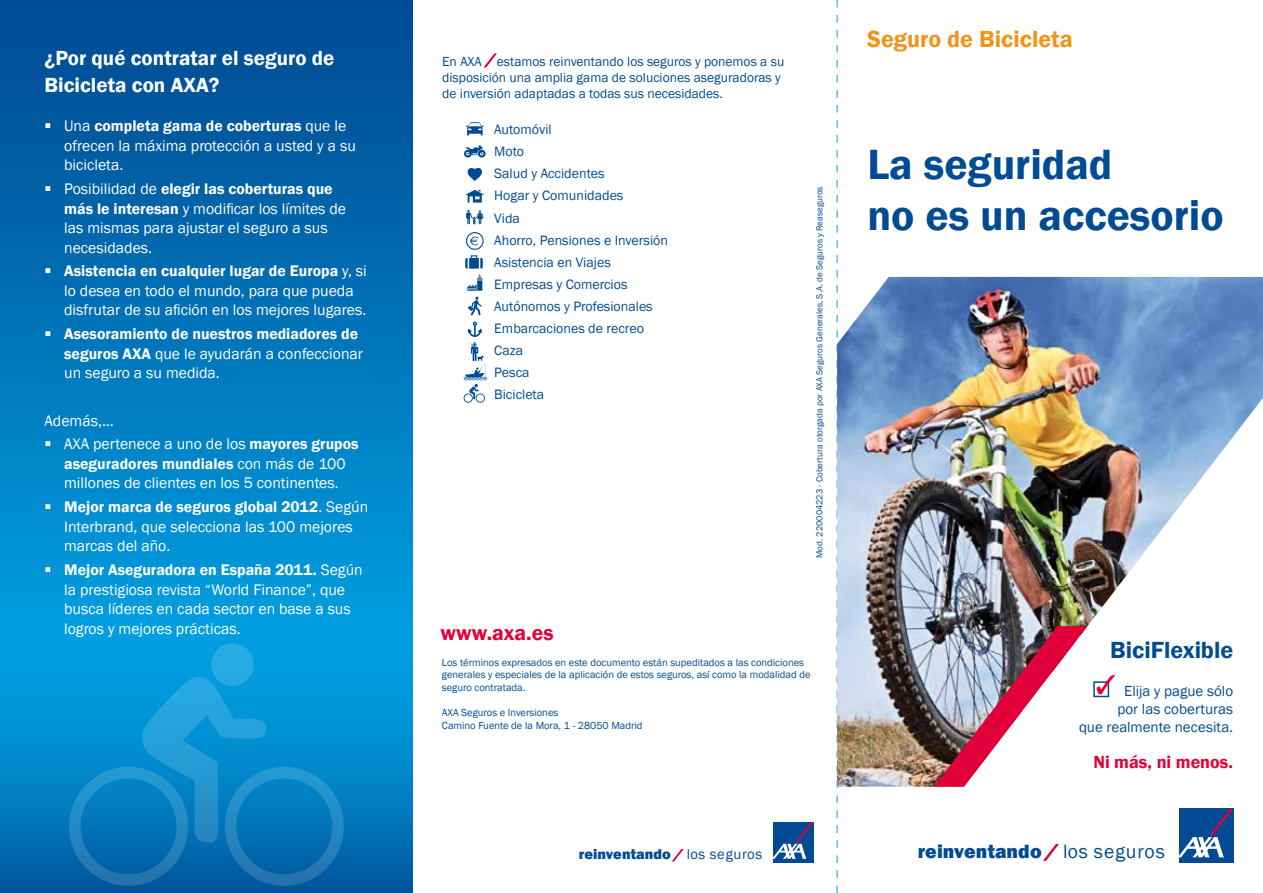
<style>
.page{position:relative;width:1263px;height:893px;background:#fff}
.page>*{position:absolute;margin:0;border:0;box-sizing:border-box;transform-origin:0 0}
.t1{font:600 43.5px/51px "Franklin Gothic";color:#004b93}
.t2{font:600 24px "Franklin Gothic";color:#f29318}
.t3{font:600 24px "Franklin Gothic";color:#004b93}
.t4{font:600 21.6px "Franklin Gothic";color:#e2003b}
.t5{font:600 21px/27px "Franklin Gothic";color:#fff}
.t6{font:800 19.65px "Franklin Gothic";color:#004b93}
.t7{font:600 18px "Franklin Gothic";color:#e2003b}
.t8{font:15.75px/19.5px "Franklin Gothic";color:#fff}
.t9{font:600 15.75px/19.5px "Franklin Gothic";color:#fff}
.t10{font:15px/18px "Franklin Gothic";color:#004b93;text-align:right}
.t11{font:800 14.7px "Franklin Gothic";color:#004b93}
.t12{font:13.95px/22px "Franklin Gothic";color:#004b93}
.t13{font:13.5px/16.2px "Franklin Gothic";color:#004b93}
.t14{font:10.5px/12.6px "Franklin Gothic";color:#004b93}
.t15{font:9px "Franklin Gothic";color:#004b93}
.s1{font-weight:600}
.s2{font-weight:400}
</style>
<div class="page">
<svg style="left:412px;top:0;width:1px;height:893px"></svg>
<svg style="left:837px;top:0;width:1px;height:893px"></svg>
<img style="left:837px;top:277px;width:426px;height:510px">
<svg style="left:484px;top:53px;width:13px;height:14px"></svg>
<svg style="left:468px;top:297px;width:14px;height:18px"></svg>
<div style="left:466px;top:232px;width:18px;height:18px;border:1px solid #004b93;border-radius:50%"></div>
<svg style="left:470px;top:237px;width:8px;height:8px"></svg>
<svg style="left:466px;top:190px;width:18px;height:34px"></svg>
<svg style="left:467px;top:167px;width:15px;height:14px"></svg>
<svg style="left:465px;top:255px;width:18px;height:36px"></svg>
<svg style="left:464px;top:145px;width:22px;height:13px"></svg>
<svg style="left:466px;top:122px;width:18px;height:13px"></svg>
<svg style="left:1043px;top:844px;width:16px;height:17px"></svg>
<div style="left:1179px;top:809px;width:54px;height:54px;background:#004b93"></div>
<svg style="left:1179px;top:809px;width:54px;height:48px"></svg>
<svg style="left:672px;top:849px;width:12px;height:12px"></svg>
<div style="left:773px;top:823px;width:40px;height:40px;background:#004b93"></div>
<svg style="left:773px;top:823px;width:40px;height:36px"></svg>
<svg style="left:0;top:0;width:412px;height:893px;background:#0074b9"></svg>
<svg style="left:463px;top:322px;width:24px;height:81px"></svg>
<div style="left:1093px;top:681px;width:16px;height:16px;border:2px solid #004b93"></div>
<img style="left:934px;top:626px;width:153px;height:161px">
<svg style="left:69px;top:643px;width:275px;height:243px;background:#0988ca"></svg>
<svg style="left:1097px;top:674px;width:18px;height:20px"></svg>
<h3 class="t5" style="left:45px;top:45px;width:291px">¿Por qué contratar el seguro de<br>Bicicleta con AXA?</h3>
<p class="t8" style="left:64px;top:117px;width:293px;text-indent:-19px"><sup>.</sup> Una <span class="s1">completa gama de coberturas</span> que le ofrecen la máxima protección a usted y a su bicicleta.</p>
<p class="t8" style="left:64px;top:180px;width:283px;text-indent:-19px"><sup>.</sup> Posibilidad de <span class="s1">elegir las coberturas que más le interesan</span> y modificar los límites de las mismas para ajustar el seguro a sus necesidades.</p>
<p class="t8" style="left:64px;top:262px;width:304px;text-indent:-19px"><sup>.</sup> <span class="s1">Asistencia en cualquier lugar de Europa</span> y, si lo desea en todo el mundo, para que pueda disfrutar de su afición en los mejores lugares.</p>
<p class="t9" style="left:64px;top:324px;width:300px;text-indent:-19px"><sup>.</sup> Asesoramiento de nuestros mediadores de seguros AXA <span class="s2">que le ayudarán a confeccionar un seguro a su medida.</span></p>
<p class="t8" style="left:45px;top:409px;width:315px;line-height:23.7px">Además,...<br><sup>.</sup> AXA pertenece a uno de los <span class="s1">mayores grupos</span></p>
<p class="t8" style="left:64px;top:454px;width:283px"><span class="s1">aseguradores mundiales</span> con más de 100 millones de clientes en los 5 continentes.</p>
<p class="t8" style="left:64px;top:498px;width:306px;text-indent:-19px"><sup>.</sup> <span class="s1">Mejor marca de seguros global 2012</span>. Según<br>Interbrand, que selecciona las 100 mejores marcas del año.</p>
<p class="t8" style="left:64px;top:560px;width:300px;text-indent:-19px"><sup>.</sup> <span class="s1">Mejor Aseguradora en España 2011.</span> Según la prestigiosa revista “World Finance”, que busca líderes en cada sector en base a sus logros y mejores prácticas.</p>
<p class="t13" style="left:442px;top:54px;width:344px">En AXA estamos reinventando los seguros y ponemos a su disposición una amplia gama de soluciones aseguradoras y de inversión adaptadas a todas sus necesidades.</p>
<p class="t12" style="left:494px;top:119px;width:175px">Automóvil<br>Moto<br>Salud y Accidentes<br>Hogar y Comunidades<br>Vida<br>Ahorro, Pensiones e Inversión<br>Asistencia en Viajes<br>Empresas y Comercios<br>Autónomos y Profesionales<br>Embarcaciones de recreo<br>Caza<br>Pesca<br>Bicicleta</p>
<h3 class="t4" style="left:440px;top:619px;width:115px">www.axa.es</h3>
<p class="t15" style="left:814px;top:558px;width:373px;rotate:-90deg">Mod. 220004223 - Cobertura otorgada por AXA Seguros Generales, S.A. de Seguros y Reaseguros</p>
<p class="t14" style="left:442px;top:656px;width:370px">Los términos expresados en este documento están supeditados a las condiciones generales y especiales de la aplicación de estos seguros, así como la modalidad de seguro contratada.</p>
<p class="t14" style="left:442px;top:706px;width:202px">AXA Seguros e Inversiones<br>Camino Fuente de la Mora, 1 - 28050 Madrid</p>
<h2 class="t2" style="left:867px;top:24px;width:207px">Seguro de Bicicleta</h2>
<h1 class="t1" style="left:867px;top:139px;width:358px">La seguridad<br>no es un accesorio</h1>
<h2 class="t3" style="left:1110px;top:635px;width:125px">BiciFlexible</h2>
<p class="t10" style="left:1079px;top:682px;width:156px">Elija y pague sólo<br>por las coberturas<br>que realmente necesita.</p>
<p class="t7" style="left:1093px;top:750px;width:141px">Ni más, ni menos.</p>
<p class="t11" style="left:579px;top:844px;width:185px">reinventando <span class="s2">los seguros</span></p>
<p class="t6" style="left:918px;top:838px;width:249px">reinventando <span class="s2">los seguros</span></p>
</div>
